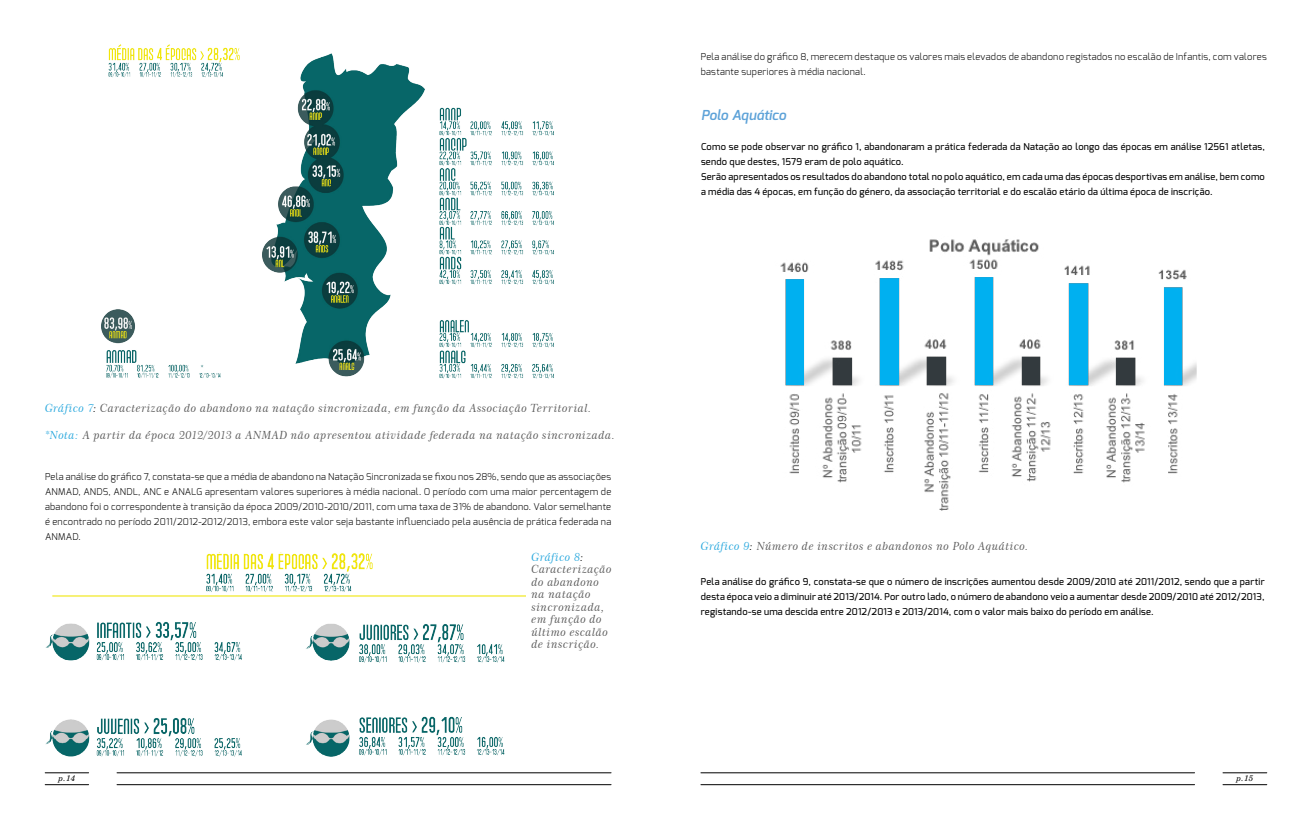
<style>
.page{position:relative;width:1312px;height:815px;background:#fff}
.page>*{position:absolute;margin:0;border:0;box-sizing:border-box;transform-origin:0 0}
.t1{font:italic 600 13.75px "Exo";letter-spacing:-.005em;color:#5da2d8}
.t2{font:11.25px/12.5px "Century 751 BT Italic B";letter-spacing:.035em;color:#595959}
.t3{font:500 9.38px/15px "Exo";letter-spacing:.025em;color:#000101}
.t4{font:300 9.38px/15px "Exo";letter-spacing:.025em;color:#000101;text-align:justify}
.t5{font:italic 8.12px "New Century Schoolbook";color:#000}
.s1{color:#27a7dd}
.s2{color:#000}
</style>
<div class="page">
<hr style="left:45px;top:784px;width:44px;height:1px;background:#000101">
<hr style="left:117px;top:784px;width:494px;height:1px;background:#000101">
<hr style="left:45px;top:773px;width:44px;height:1px;background:#000101">
<hr style="left:117px;top:773px;width:494px;height:1px;background:#000101">
<hr style="left:1222px;top:773px;width:44px;height:1px;background:#000101">
<hr style="left:700px;top:773px;width:494px;height:1px;background:#000101">
<hr style="left:1222px;top:784px;width:44px;height:1px;background:#000101">
<hr style="left:700px;top:784px;width:494px;height:1px;background:#000101">
<img style="left:101px;top:45px;width:453px;height:333px">
<img style="left:45px;top:553px;width:480px;height:203px">
<img style="left:780px;top:239px;width:417px;height:272px">
<p class="t4" style="left:700px;top:49px;width:567px">Pela análise do gráfico 8, merecem destaque os valores mais elevados de abandono registados no escalão de Infantis, com valores bastante superiores à média nacional.</p>
<h1 class="t1" style="left:701px;top:106px;width:86px">Polo Aquático</h1>
<p class="t2" style="left:45px;top:401px;width:547px"><span class="s1">Gráfico 7</span><span class="s2">:</span> Caracterização do abandono na natação sincronizada, em função da Associação Territorial.</p>
<p class="t2" style="left:45px;top:429px;width:571px"><span class="s1">*Nota:</span> A partir da época 2012/2013 a ANMAD não apresentou atividade federada na natação sincronizada.</p>
<p class="t4" style="left:45px;top:469px;width:567px">Pela análise do gráfico 7, constata-se que a média de abandono na Natação Sincronizada se fixou nos 28%, sendo que as associações ANMAD, ANDS, ANDL, ANC e ANALG apresentam valores superiores à média nacional. O período com uma maior percentagem de abandono foi o correspondente à transição da época 2009/2010-2010/2011, com uma taxa de 31% de abandono. Valor semelhante é encontrado no período 2011/2012-2012/2013, embora este valor seja bastante influenciado pela ausência de prática federada na ANMAD.</p>
<p class="t2" style="left:531px;top:551px;width:82px"><span class="s1">Gráfico 8</span><span class="s2">:<br></span>Caracterização do abandono na natação sincronizada, em função do último escalão de inscrição.</p>
<p class="t3" style="left:701px;top:139px;width:565px">Como se pode observar no gráfico 1, abandonaram a prática federada da Natação ao longo das épocas em análise 12561 atletas, sendo que destes, 1579 eram de polo aquático.<br>Serão apresentados os resultados do abandono total no polo aquático, em cada uma das épocas desportivas em análise, bem como a média das 4 épocas, em função do género, da associação territorial e do escalão etário da última época de inscrição.</p>
<p class="t2" style="left:700px;top:539px;width:329px"><span class="s1">Gráfico 9</span><span class="s2">:</span> Número de inscritos e abandonos no Polo Aquático.</p>
<p class="t3" style="left:700px;top:574px;width:565px;text-align:justify">Pela análise do gráfico 9, constata-se que o número de inscrições aumentou desde 2009/2010 até 2011/2012, sendo que a partir desta época veio a diminuir até 2013/2014. Por outro lado, o número de abandono veio a aumentar desde 2009/2010 até 2012/2013, registando-se uma descida entre 2012/2013 e 2013/2014, com o valor mais baixo do período em análise.</p>
<p class="t5" style="left:58px;top:773px;width:18px">p.14</p>
<p class="t5" style="left:1236px;top:773px;width:18px">p.15</p>
</div>
